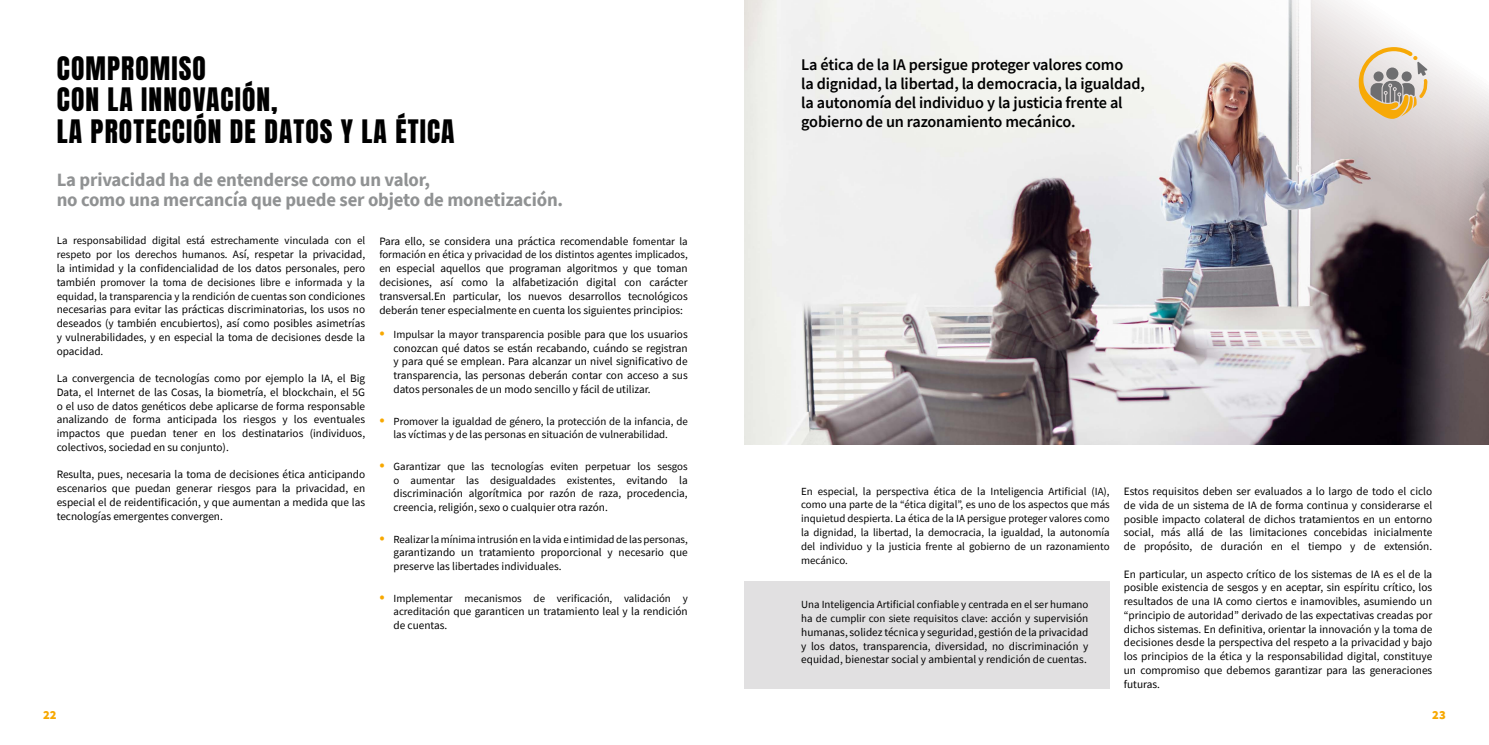
<style>
.page{position:relative;width:1489px;height:745px;background:#fff}
.page>*{position:absolute;margin:0;border:0;box-sizing:border-box;transform-origin:0 0}
.t1{font:27.5px/31.2px "Anton";letter-spacing:.04em;color:#000}
.t2{font:700 18.75px/20px "Source Sans Pro";letter-spacing:-.01em;color:#909293}
.t3{font:600 16.25px/18.8px "Source Sans Pro";letter-spacing:-.01em;color:#000}
.t4{font:900 12.5px "Source Sans Pro";color:#f7a800}
.t5{font:11.25px/13.8px "Source Sans Pro";color:#000;text-align:justify}
.t6{font:10.88px/13.8px "Source Sans Pro";color:#000}
.s1{font-size:11.25px}
.s2{font-size:10.88px}
.s3{font-size:17.5px;color:#f7a800}
</style>
<div class="page">
<img style="left:744px;top:0;width:744px;height:444px">
<div style="left:744px;top:580px;width:365px;height:107px;background:#e1e0e1"></div>
<svg style="left:1357px;top:47px;width:71px;height:72px;background:#d3c09e"></svg>
<h1 class="t1" style="left:57px;top:55px;width:399px">COMPROMISO<br>CON LA INNOVACIÓN,<br>LA PROTECCIÓN DE DATOS Y LA ÉTICA</h1>
<h2 class="t2" style="left:57px;top:169px;width:508px">La privacidad ha de entenderse como un valor,<br>no como una mercancía que puede ser objeto de monetización.</h2>
<p class="t6" style="left:57px;top:234px;width:310px">La responsabilidad digital está estrechamente vinculada con el respeto por los derechos humanos. <span class="s1">Así, respetar la privacidad,</span></p>
<p class="t5" style="left:57px;top:261px;width:310px">la intimidad y la confidencialidad de los datos personales, pero</p>
<p class="t6" style="left:57px;top:275px;width:310px"><span class="s1">también</span> promover la toma de decisiones libre e informada y la equidad, la transparencia y la rendición de cuentas <span class="s1">son condiciones</span></p>
<p class="t5" style="left:57px;top:302px;width:310px">necesarias para evitar las prácticas discriminatorias, los usos no deseados (y también encubiertos), así como posibles asimetrías y vulnerabilidades, y en especial la toma de decisiones desde la opacidad.</p>
<p class="t5" style="left:57px;top:371px;width:310px">La convergencia de tecnologías como por ejemplo la IA, el Big Data, el Internet de las Cosas, la biometría, el blockchain, el 5G o el uso de datos genéticos debe aplicarse de forma responsable analizando de forma anticipada los riesgos y los eventuales impactos que puedan tener en los destinatarios (individuos, colectivos, sociedad en su conjunto).</p>
<p class="t5" style="left:57px;top:467px;width:310px">Resulta, pues, necesaria la toma de decisiones ética anticipando escenarios que puedan generar riesgos para la privacidad, en especial el de reidentificación, y que aumentan a medida que las tecnologías emergentes convergen.</p>
<p class="t5" style="left:379px;top:234px;width:310px">Para ello, se considera una práctica recomendable <span class="s2">fomentar la</span></p>
<p class="t6" style="left:379px;top:248px;width:310px">formación en ética y privacidad de los distintos agentes implicados,</p>
<p class="t5" style="left:379px;top:261px;width:310px">en especial aquellos que programan algoritmos y que toman decisiones, así como la alfabetización digital con carácter transversal.En particular, los nuevos desarrollos tecnológicos deberán tener especialmente en cuenta los siguientes principios:</p>
<p class="t6" style="left:379px;top:327px;width:310px"><span class="s3">•</span> Impulsar la mayor transparencia posible <span class="s1">para que los usuarios</span></p>
<p class="t5" style="left:393px;top:341px;width:296px">conozcan qué datos se están recabando, cuándo se registran y para qué se emplean. Para alcanzar un nivel significativo de transparencia, las personas deberán contar con acceso a sus datos personales de un modo sencillo y fácil de utilizar.</p>
<p class="t6" style="left:379px;top:413px;width:310px;text-align:center"><span class="s3">•</span> Promover la igualdad de género, la protección de la infancia, de las víctimas y de las personas en situación de vulnerabilidad.</p>
<p class="t6" style="left:379px;top:459px;width:310px;text-align:right"><span class="s3">•</span> Garantizar que las tecnologías eviten perpetuar los sesgos o aumentar las desigualdades existentes, <span class="s1">evitando la</span></p>
<p class="t5" style="left:393px;top:486px;width:296px">discriminación algorítmica por razón de raza, procedencia, creencia, religión, sexo o cualquier otra razón.</p>
<p class="t6" style="left:379px;top:531px;width:310px"><span class="s3">•</span> Realizar la mínima intrusión en la vida e intimidad de las personas,</p>
<p class="t5" style="left:393px;top:545px;width:296px">garantizando un tratamiento proporcional y necesario que preserve las libertades individuales.</p>
<p class="t6" style="left:379px;top:590px;width:310px"><span class="s3">•</span> Implementar mecanismos de verificación, validación y</p>
<p class="t5" style="left:393px;top:604px;width:296px"><span class="s2">acreditación</span> que garanticen un tratamiento leal y la rendición de cuentas.</p>
<h3 class="t3" style="left:801px;top:55px;width:345px">La ética de la IA persigue proteger valores como<br>la dignidad, la libertad, la democracia, la igualdad, la autonomía del individuo y la justicia frente al gobierno de un razonamiento mecánico.</h3>
<p class="t6" style="left:801px;top:484px;width:310px;text-align:justify">En especial, la perspectiva ética de la Inteligencia Artificial (IA), como una parte de la “ética digital”, es uno de los aspectos que más inquietud despierta. La ética de la IA persigue proteger valores como la dignidad, la libertad, la democracia, la igualdad, la autonomía del individuo y la justicia frente al gobierno de un razonamiento mecánico.</p>
<p class="t6" style="left:801px;top:597px;width:289px">Una Inteligencia Artificial confiable y centrada en el ser humano ha de cumplir con siete requisitos clave: <span class="s1">acción y supervisión</span></p>
<p class="t5" style="left:801px;top:624px;width:289px">humanas, solidez técnica y seguridad, gestión de la privacidad y los datos, transparencia, diversidad, no discriminación y equidad, bienestar social y ambiental y rendición de cuentas.</p>
<p class="t5" style="left:1123px;top:484px;width:310px">Estos requisitos deben ser evaluados a lo largo de todo el ciclo de vida de un sistema de IA de forma continua y considerarse el posible impacto colateral de dichos tratamientos en un entorno social, más allá de las limitaciones concebidas inicialmente de propósito, de duración en el tiempo y de extensión.</p>
<p class="t5" style="left:1123px;top:566px;width:310px">En particular, un aspecto crítico de los sistemas de IA es el de la posible existencia de sesgos y en aceptar, sin espíritu crítico, los resultados de una IA como ciertos e inamovibles, asumiendo un “principio de autoridad” derivado de las expectativas creadas por dichos sistemas. En definitiva, orientar la innovación y la toma de decisiones desde la perspectiva del respeto a la privacidad y bajo los principios de la ética y la responsabilidad digital, constituye un compromiso que debemos garantizar para las generaciones futuras.</p>
<p class="t4" style="left:43px;top:706px;width:15px">22</p>
<p class="t4" style="left:1431px;top:706px;width:15px">23</p>
</div>
